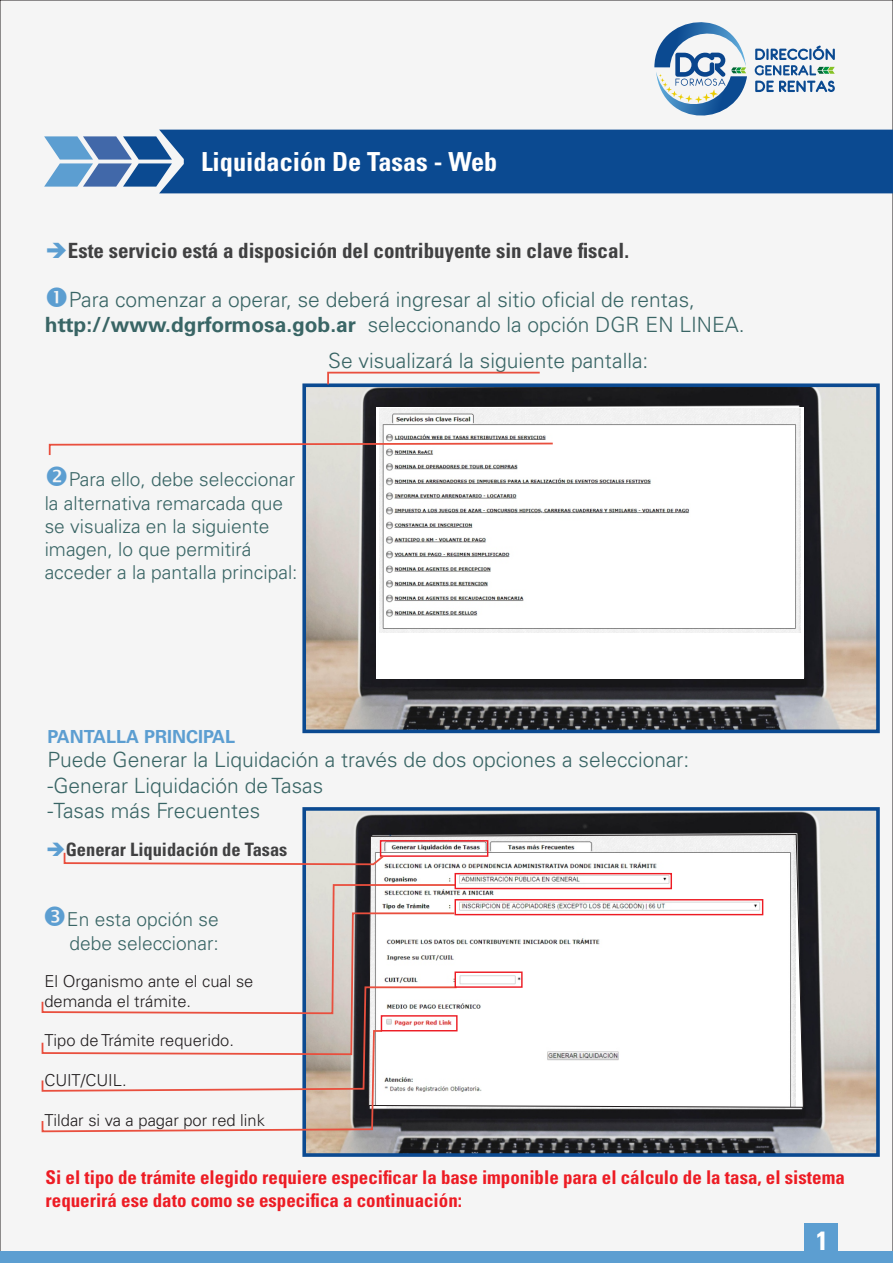
<style>
.page{position:relative;width:893px;height:1263px;background:#fff}
.page>*{position:absolute;margin:0;border:0;box-sizing:border-box;transform-origin:0 0}
.t1{font:700 condensed 26.4px "Univers LT Std";color:#fff}
.t2{font:700 condensed 26.25px "Univers LT Std";color:#fff}
.t3{font:300 21px/25.3px "Univers LT Std";color:#396565}
.t4{font:700 condensed 21px "Univers LT Std";color:#404041}
.t5{font:300 19.2px/23.4px "Univers LT Std";color:#396565}
.t6{font:700 condensed 18.9px/23.1px "Univers LT Std";color:#ed1c24}
.t7{font:700 condensed 18.45px "Univers LT Std";color:#404041}
.t8{font:700 18px "Univers LT Std";color:#5c9ed1}
.t9{font:300 16.5px/20px "Univers LT Std";color:#231f20}
.s1{color:#5c9ed1}
.s2{font-weight:700}
</style>
<div class="page">
<div style="left:0;top:0;width:893px;height:1252px;background:#f5f5f5"></div>
<img style="left:307px;top:812px;width:568px;height:340px">
<div style="left:302px;top:807px;width:578px;height:350px;border:4px solid #0b4a91"></div>
<svg style="left:368px;top:834px;width:436px;height:274px"></svg>
<div style="left:0;top:1252px;width:893px;height:11px;background:#5c9ed1"></div>
<img style="left:307px;top:388px;width:568px;height:340px">
<div style="left:376px;top:407px;width:428px;height:272px;background:#fff"></div>
<img style="left:379px;top:408px;width:422px;height:225px">
<div style="left:302px;top:383px;width:578px;height:350px;border:4px solid #0b4a91"></div>
<svg style="left:326px;top:371px;width:215px;height:15px"></svg>
<svg style="left:48px;top:442px;width:507px;height:15px"></svg>
<div style="left:159px;top:130px;width:734px;height:63px;background:#0b4a91"></div>
<svg style="left:44px;top:136px;width:128px;height:51px"></svg>
<svg style="left:755px;top:46px;width:80px;height:29px"></svg>
<svg style="left:755px;top:81px;width:80px;height:11px"></svg>
<svg style="left:654px;top:2px;width:93px;height:129px"></svg>
<div style="left:804px;top:1223px;width:33px;height:40px;background:#5c9ed1"></div>
<div style="left:380px;top:840px;width:108px;height:17px;border:1px solid #ed1c24"></div>
<svg style="left:63px;top:851px;width:323px;height:15px"></svg>
<svg style="left:41px;top:883px;width:416px;height:88px"></svg>
<svg style="left:41px;top:911px;width:415px;height:74px"></svg>
<div style="left:455px;top:873px;width:217px;height:16px;border:1px solid #ed1c24"></div>
<div style="left:455px;top:899px;width:308px;height:16px;border:1px solid #ed1c24"></div>
<div style="left:455px;top:971px;width:68px;height:17px;border:1px solid #ed1c24"></div>
<svg style="left:41px;top:985px;width:417px;height:148px"></svg>
<div style="left:381px;top:1015px;width:77px;height:16px;border:1px solid #ed1c24"></div>
<svg style="left:47px;top:287px;width:20px;height:20px"></svg>
<svg style="left:47px;top:466px;width:19px;height:19px"></svg>
<svg style="left:45px;top:906px;width:20px;height:20px"></svg>
<p class="t2" style="left:201px;top:152px;width:298px">Liquidación De Tasas - Web</p>
<p class="t4" style="left:46px;top:242px;width:585px"><span class="s1">➔</span>Este servicio está a disposición del contribuyente sin clave fiscal.</p>
<p class="t3" style="left:45px;top:289px;width:701px;line-height:25.8px;text-indent:24px">Para comenzar a operar, se deberá ingresar al sitio oficial de rentas, <span class="s2">http://www.dgrformosa.gob.ar</span> seleccionando la opción DGR EN LINEA.</p>
<p class="t3" style="left:328px;top:351px;width:322px">Se visualizará la siguiente pantalla:</p>
<p class="t5" style="left:45px;top:469px;width:254px;text-indent:24px">Para ello, debe seleccionar la alternativa remarcada que se visualiza en la siguiente imagen, lo que permitirá acceder a la pantalla principal:</p>
<p class="t8" style="left:48px;top:729px;width:189px">PANTALLA PRINCIPAL</p>
<p class="t3" style="left:48px;top:750px;width:643px">Puede Generar la Liquidación a través de dos opciones a seleccionar: -Generar Liquidación de Tasas<br>-Tasas más Frecuentes</p>
<p class="t7" style="left:46px;top:843px;width:243px"><span class="s1">➔</span>Generar Liquidación de Tasas</p>
<p class="t5" style="left:67px;top:910px;width:153px;line-height:24px">En esta opción se debe seleccionar:</p>
<p class="t9" style="left:44px;top:973px;width:211px">El Organismo ante el cual se demanda el trámite.</p>
<p class="t9" style="left:44px;top:1033px;width:191px">Tipo de Trámite requerido.</p>
<p class="t9" style="left:44px;top:1072px;width:84px">CUIT/CUIL.</p>
<p class="t9" style="left:44px;top:1112px;width:222px">Tildar si va a pagar por red link</p>
<p class="t6" style="left:46px;top:1168px;width:801px">Si el tipo de trámite elegido requiere especificar la base imponible para el cálculo de la tasa, el sistema requerirá ese dato como se especifica a continuación:</p>
<p class="t1" style="left:816px;top:1231px;width:13px">1</p>
</div>
